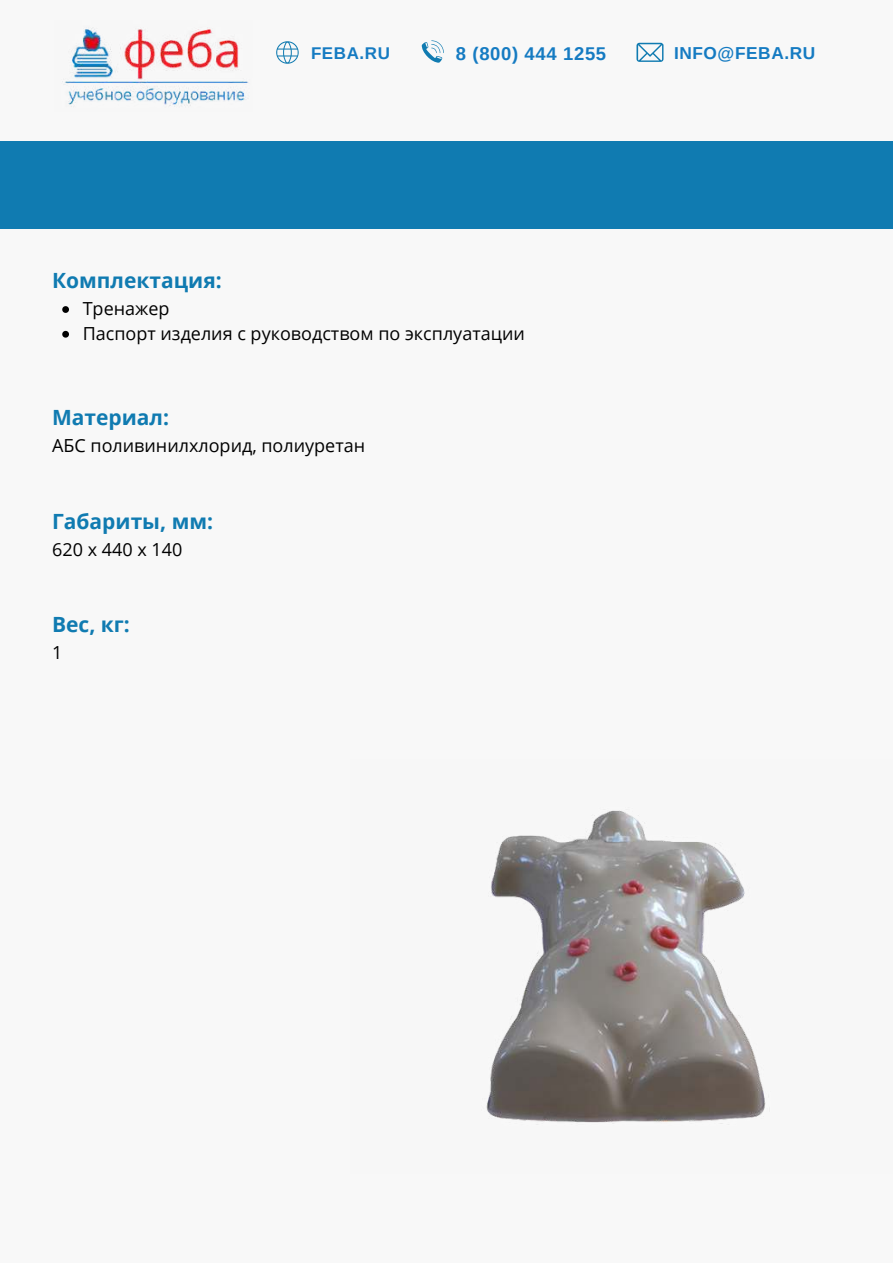
<style>
.page{position:relative;width:893px;height:1264px;background:#fff}
.page>*{position:absolute;margin:0;border:0;box-sizing:border-box;transform-origin:0 0}
.t1{font:700 21px "Open Sans";color:#107bb1}
.t2{font:700 18.45px "Arimo";letter-spacing:.035em;color:#157bc2}
.t3{font:18px/24.8px "Open Sans";color:#000}
.t4{font:700 17.25px "Arimo";letter-spacing:.035em;color:#157bc2}
.t5{font:700 16.95px "Arimo";letter-spacing:.035em;color:#157bc2}
</style>
<div class="page">
<div style="left:0;top:0;width:892px;height:1262px;background:#f8f8f8"></div>
<img style="left:62px;top:28px;width:187px;height:79px">
<svg style="left:276px;top:41px;width:22px;height:23px"></svg>
<svg style="left:421px;top:40px;width:23px;height:23px"></svg>
<svg style="left:636px;top:43px;width:27px;height:19px"></svg>
<div style="left:0;top:141px;width:892px;height:87px;background:#107bb1"></div>
<img style="left:486px;top:810px;width:280px;height:314px">
<svg style="left:62px;top:306px;width:7px;height:7px"></svg>
<svg style="left:62px;top:331px;width:7px;height:6px"></svg>
<p class="t1" style="left:52px;top:266px;width:171px">Комплектация:</p>
<p class="t5" style="left:311px;top:41px;width:80px">FEBA.RU</p>
<p class="t2" style="left:456px;top:41px;width:152px">8 (800) 444 1255</p>
<p class="t4" style="left:674px;top:41px;width:143px">INFO@FEBA.RU</p>
<p class="t3" style="left:83px;top:296px;width:443px">Тренажер<br>Паспорт изделия с руководством по эксплуатации</p>
<p class="t1" style="left:52px;top:403px;width:118px">Материал:</p>
<p class="t3" style="left:52px;top:433px;width:314px">АБС поливинилхлорид, полиуретан</p>
<p class="t1" style="left:52px;top:506px;width:162px">Габариты, мм:</p>
<p class="t3" style="left:52px;top:536px;width:132px">620 х 440 х 140</p>
<p class="t1" style="left:52px;top:610px;width:79px">Вес, кг:</p>
<p class="t3" style="left:52px;top:640px;width:12px">1</p>
</div>
